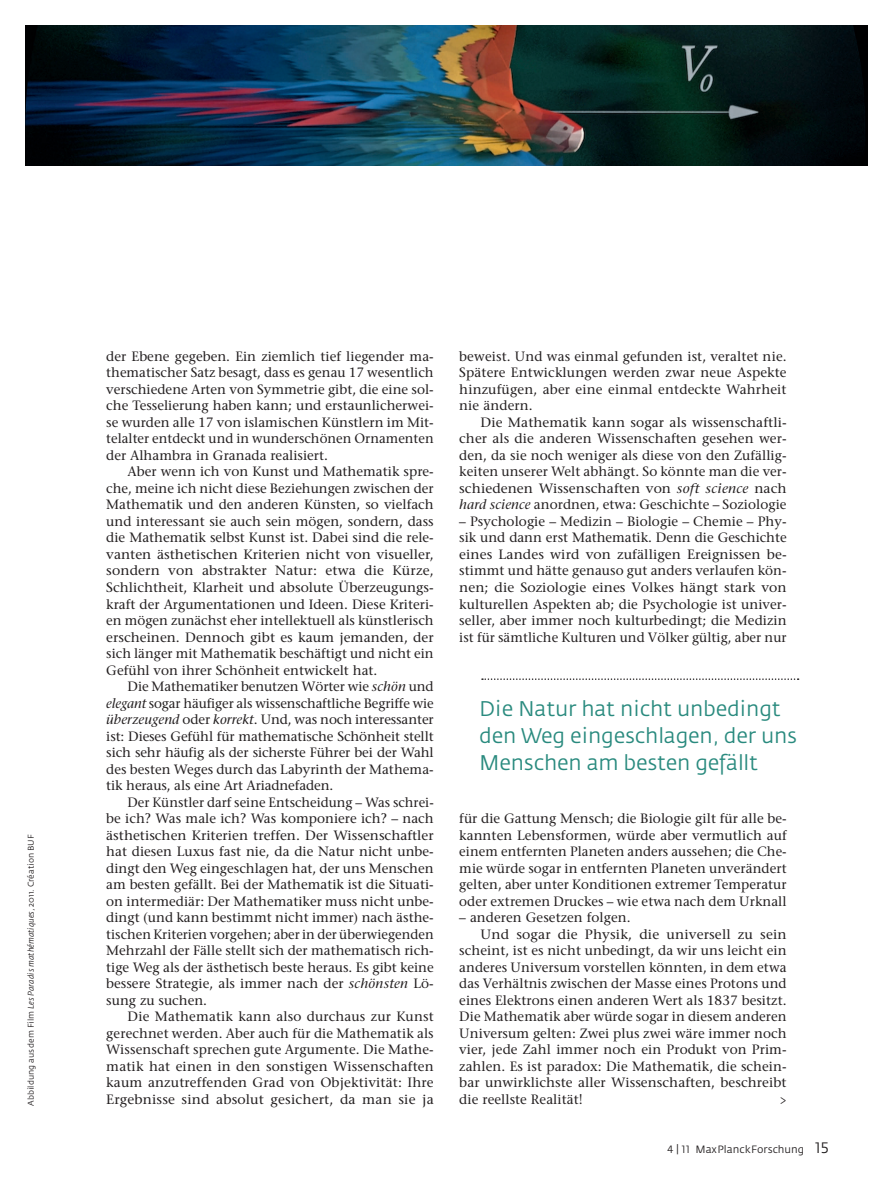
<style>
.page{position:relative;width:893px;height:1191px;background:#fff}
.page>*{position:absolute;margin:0;border:0;box-sizing:border-box;transform-origin:0 0}
.t1{font:21px/27px "Fedra Sans";letter-spacing:-.01em;color:#298a7e}
.t2{font:13.5px/16.5px "Stone Serif";color:#231f20;text-align:justify}
.t3{font:13.5px "Stone Serif";color:#231f20;scale:.7 1}
.t4{font:10.5px "Fedra Sans";color:#231f20}
.t5{font:8.25px "Fedra Sans";color:#231f20}
.s1{font-style:italic}
.s2{font-family:"Fedra Sans Book SC"}
.s3{font-family:"Fedra Sans Book SC";font-size:15px}
</style>
<div class="page">
<svg style="left:482px;top:678px;width:317px;height:2px"></svg>
<img style="left:26px;top:26px;width:841px;height:140px">
<p class="t5" style="left:28px;top:1106px;width:273px;rotate:-90deg">Abbildung aus dem Film <span class="s1">Les Paradis mathématiques</span>, 2011. Création BUF</p>
<p class="t2" style="left:106px;top:349px;width:329px">der Ebene gegeben. Ein ziemlich tief liegender ma-</p>
<p class="t2" style="left:106px;top:366px;width:329px">thematischer Satz besagt, dass es genau 17 wesentlich</p>
<p class="t2" style="left:106px;top:382px;width:329px">verschiedene Arten von Symmetrie gibt, die eine sol-</p>
<p class="t2" style="left:106px;top:399px;width:329px">che Tesselierung haben kann; und erstaunlicherwei-</p>
<p class="t2" style="left:106px;top:415px;width:329px">se wurden alle 17 von islamischen Künstlern im Mit-</p>
<p class="t2" style="left:106px;top:432px;width:329px">telalter entdeckt und in wunderschönen Ornamenten</p>
<p class="t2" style="left:106px;top:448px;width:223px">der Alhambra in Granada realisiert.</p>
<p class="t2" style="left:128px;top:465px;width:308px">Aber wenn ich von Kunst und Mathematik spre-</p>
<p class="t2" style="left:106px;top:481px;width:329px">che, meine ich nicht diese Beziehungen zwischen der</p>
<p class="t2" style="left:106px;top:498px;width:329px">Mathematik und den anderen Künsten, so vielfach</p>
<p class="t2" style="left:106px;top:514px;width:329px">und interessant sie auch sein mögen, sondern, dass</p>
<p class="t2" style="left:106px;top:531px;width:329px">die Mathematik selbst Kunst ist. Dabei sind die rele-</p>
<p class="t2" style="left:106px;top:547px;width:329px">vanten ästhetischen Kriterien nicht von visueller,</p>
<p class="t2" style="left:106px;top:564px;width:329px">sondern von abstrakter Natur: etwa die Kürze,</p>
<p class="t2" style="left:106px;top:580px;width:329px">Schlichtheit, Klarheit und absolute Überzeugungs-</p>
<p class="t2" style="left:106px;top:597px;width:329px">kraft der Argumentationen und Ideen. Diese Kriteri-</p>
<p class="t2" style="left:106px;top:613px;width:329px">en mögen zunächst eher intellektuell als künstlerisch</p>
<p class="t2" style="left:106px;top:630px;width:329px">erscheinen. Dennoch gibt es kaum jemanden, der</p>
<p class="t2" style="left:106px;top:646px;width:329px">sich länger mit Mathematik beschäftigt und nicht ein</p>
<p class="t2" style="left:106px;top:663px;width:273px">Gefühl von ihrer Schönheit entwickelt hat.</p>
<p class="t2" style="left:128px;top:679px;width:308px">Die Mathematiker benutzen Wörter wie <span class="s1">schön</span> und</p>
<p class="t2" style="left:106px;top:696px;width:329px"><span class="s1">elegant</span> sogar häufiger als wissenschaftliche Begriffe wie</p>
<p class="t2" style="left:106px;top:712px;width:329px"><span class="s1">überzeugend</span> oder <span class="s1">korrekt</span>. Und, was noch interessanter</p>
<p class="t2" style="left:106px;top:729px;width:329px">ist: Dieses Gefühl für mathematische Schönheit stellt</p>
<p class="t2" style="left:106px;top:745px;width:329px">sich sehr häufig als der sicherste Führer bei der Wahl</p>
<p class="t2" style="left:106px;top:762px;width:329px">des besten Weges durch das Labyrinth der Mathema-</p>
<p class="t2" style="left:106px;top:778px;width:229px">tik heraus, als eine Art Ariadnefaden.</p>
<p class="t2" style="left:128px;top:795px;width:308px">Der Künstler darf seine Entscheidung – Was schrei-</p>
<p class="t2" style="left:106px;top:811px;width:329px">be ich? Was male ich? Was komponiere ich? – nach</p>
<p class="t2" style="left:106px;top:828px;width:329px">ästhetischen Kriterien treffen. Der Wissenschaftler</p>
<p class="t2" style="left:106px;top:844px;width:329px">hat diesen Luxus fast nie, da die Natur nicht unbe-</p>
<p class="t2" style="left:106px;top:861px;width:329px">dingt den Weg eingeschlagen hat, der uns Menschen</p>
<p class="t2" style="left:106px;top:877px;width:329px">am besten gefällt. Bei der Mathematik ist die Situati-</p>
<p class="t2" style="left:106px;top:894px;width:329px">on intermediär: Der Mathematiker muss nicht unbe-</p>
<p class="t2" style="left:106px;top:910px;width:329px">dingt (und kann bestimmt nicht immer) nach ästhe-</p>
<p class="t2" style="left:106px;top:927px;width:329px">tischen Kriterien vorgehen; aber in der überwiegenden</p>
<p class="t2" style="left:106px;top:943px;width:329px">Mehrzahl der Fälle stellt sich der mathematisch rich-</p>
<p class="t2" style="left:106px;top:960px;width:329px">tige Weg als der ästhetisch beste heraus. Es gibt keine</p>
<p class="t2" style="left:106px;top:976px;width:329px">bessere Strategie, als immer nach der <span class="s1">schönsten</span> Lö-</p>
<p class="t2" style="left:106px;top:993px;width:102px">sung zu suchen.</p>
<p class="t2" style="left:128px;top:1009px;width:308px">Die Mathematik kann also durchaus zur Kunst</p>
<p class="t2" style="left:106px;top:1026px;width:329px">gerechnet werden. Aber auch für die Mathematik als</p>
<p class="t2" style="left:106px;top:1042px;width:329px">Wissenschaft sprechen gute Argumente. Die Mathe-</p>
<p class="t2" style="left:106px;top:1059px;width:329px">matik hat einen in den sonstigen Wissenschaften</p>
<p class="t2" style="left:106px;top:1075px;width:329px">kaum anzutreffenden Grad von Objektivität: Ihre</p>
<p class="t2" style="left:106px;top:1092px;width:329px">Ergebnisse sind absolut gesichert, da man sie ja</p>
<p class="t2" style="left:459px;top:349px;width:329px">beweist. Und was einmal gefunden ist, veraltet nie.</p>
<p class="t2" style="left:459px;top:366px;width:329px">Spätere Entwicklungen werden zwar neue Aspekte</p>
<p class="t2" style="left:459px;top:382px;width:329px">hinzufügen, aber eine einmal entdeckte Wahrheit</p>
<p class="t2" style="left:459px;top:399px;width:75px">nie ändern.</p>
<p class="t2" style="left:480px;top:415px;width:308px">Die Mathematik kann sogar als wissenschaftli-</p>
<p class="t2" style="left:459px;top:432px;width:329px">cher als die anderen Wissenschaften gesehen wer-</p>
<p class="t2" style="left:459px;top:448px;width:329px">den, da sie noch weniger als diese von den Zufällig-</p>
<p class="t2" style="left:459px;top:465px;width:329px">keiten unserer Welt abhängt. So könnte man die ver-</p>
<p class="t2" style="left:459px;top:481px;width:329px">schiedenen Wissenschaften von <span class="s1">soft science</span> nach</p>
<p class="t2" style="left:459px;top:498px;width:329px"><span class="s1">hard science</span> anordnen, etwa: Geschichte – Soziologie</p>
<p class="t2" style="left:459px;top:514px;width:329px">– Psychologie – Medizin – Biologie – Chemie – Phy&shy;sik und dann erst Mathematik. Denn die Geschichte eines Landes wird von zufälligen Ereignissen be&shy;stimmt und hätte genauso gut anders verlaufen kön&shy;nen; die Soziologie eines Volkes hängt stark von kulturellen Aspekten ab; die Psychologie ist univer&shy;seller, aber immer noch kulturbedingt; die Medizin ist für sämtliche Kulturen und Völker gültig, aber nur</p>
<p class="t1" style="left:479px;top:696px;width:319px">Die Natur hat nicht unbedingt den Weg eingeschlagen, der uns<br>Menschen am besten gefällt</p>
<p class="t2" style="left:459px;top:811px;width:329px">für die Gattung Mensch; die Biologie gilt für alle be&shy;kannten Lebensformen, würde aber vermutlich auf einem entfernten Planeten anders aussehen; die Che&shy;mie würde sogar in entfernten Planeten unverändert gelten, aber unter Konditionen extremer Temperatur oder extremen Druckes – wie etwa nach dem Urknall</p>
<p class="t2" style="left:459px;top:910px;width:173px">– anderen Gesetzen folgen.</p>
<p class="t2" style="left:480px;top:927px;width:308px">Und sogar die Physik, die universell zu sein</p>
<p class="t2" style="left:459px;top:943px;width:329px">scheint, ist es nicht unbedingt, da wir uns leicht ein</p>
<p class="t2" style="left:459px;top:960px;width:329px">anderes Universum vorstellen könnten, in dem etwa</p>
<p class="t2" style="left:459px;top:976px;width:329px">das Verhältnis zwischen der Masse eines Protons und</p>
<p class="t2" style="left:459px;top:993px;width:329px">eines Elektrons einen anderen Wert als 1837 besitzt.</p>
<p class="t2" style="left:459px;top:1009px;width:329px">Die Mathematik aber würde sogar in diesem anderen</p>
<p class="t2" style="left:459px;top:1026px;width:329px">Universum gelten: Zwei plus zwei wäre immer noch</p>
<p class="t2" style="left:459px;top:1042px;width:329px">vier, jede Zahl immer noch ein Produkt von Prim-</p>
<p class="t2" style="left:459px;top:1059px;width:329px">zahlen. Es ist paradox: Die Mathematik, die schein-</p>
<p class="t2" style="left:459px;top:1075px;width:329px">bar unwirklichste aller Wissenschaften, beschreibt</p>
<p class="t2" style="left:459px;top:1092px;width:125px">die reellste Realität!</p>
<p class="t3" style="left:781px;top:1093px;width:9px">&gt;</p>
<p class="t4" style="left:667px;top:1145px;width:163px"><span class="s2">4 | 11</span> MaxPlanckForschung <span class="s3">15</span></p>
</div>
